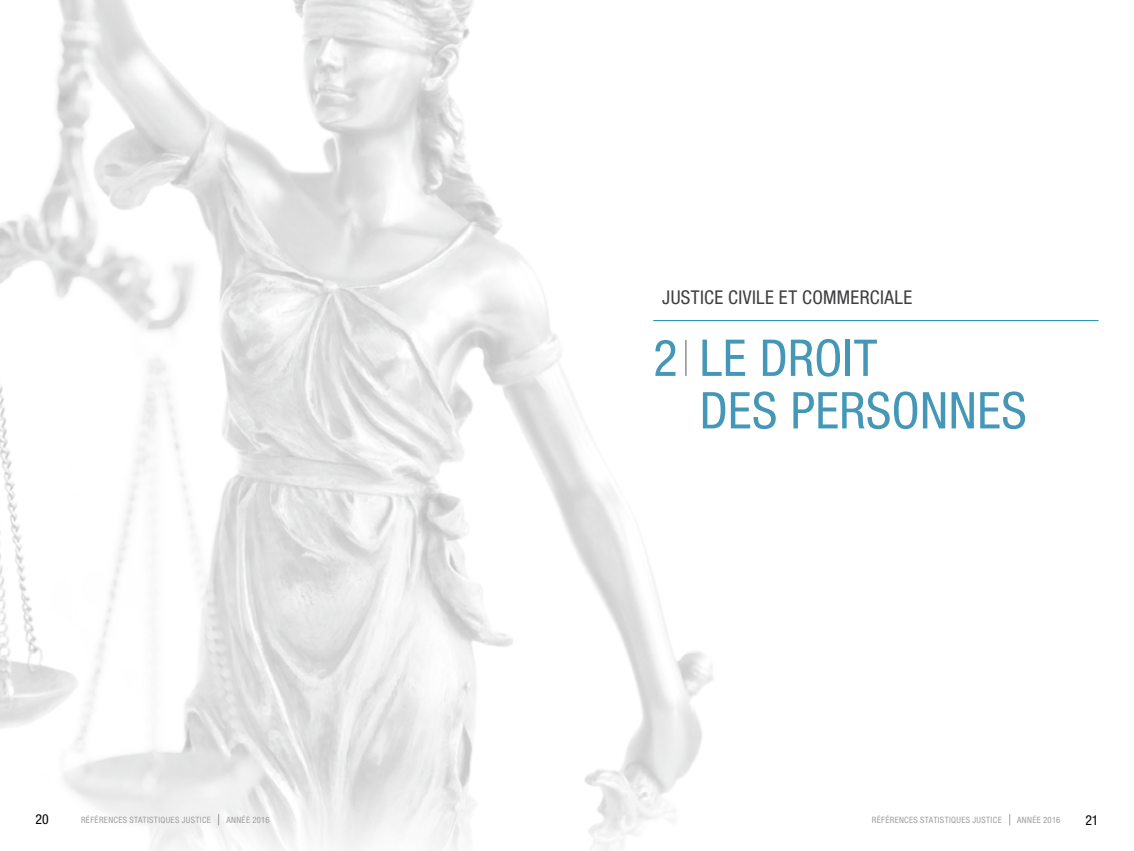
<style>
.page{position:relative;width:1134px;height:851px;background:#fff}
.page>*{position:absolute;margin:0;border:0;box-sizing:border-box;transform-origin:0 0}
.t1{font:condensed 50.75px/52.5px "Helvetica Neue";letter-spacing:.005em;color:#4597b7}
.t2{font:condensed 19px "Helvetica Neue";letter-spacing:.02em;color:#3e3d40}
.t3{font:condensed 13.75px "Helvetica Neue";color:#000}
.t4{font:condensed 8.75px "Helvetica Neue";letter-spacing:.04em;color:#9c9e9f}
</style>
<div class="page">
<img style="left:0;top:0;width:725px;height:850px">
<hr style="left:653px;top:320px;width:445px;height:1px;background:#128daf">
<hr style="left:686px;top:340px;width:1px;height:36px;background:#58585a">
<h2 class="t2" style="left:662px;top:286px;width:252px">JUSTICE CIVILE ET COMMERCIALE</h2>
<h1 class="t1" style="left:699px;top:331px;width:325px;text-indent:-46px">2 LE DROIT<br>DES PERSONNES</h1>
<h3 class="t3" style="left:35px;top:811px;width:15px">20</h3>
<p class="t4" style="left:81px;top:814px;width:131px">RÉFÉRENCES STATISTIQUES JUSTICE</p>
<p class="t4" style="left:226px;top:814px;width:6px">ANNÉE</p>
<p class="t4" style="left:252px;top:814px;width:19px">2016</p>
<p class="t4" style="left:872px;top:814px;width:131px">RÉFÉRENCES STATISTIQUES JUSTICE</p>
<p class="t4" style="left:1017px;top:814px;width:6px">ANNÉE</p>
<p class="t4" style="left:1043px;top:814px;width:19px">2016</p>
<h3 class="t3" style="left:1085px;top:811px;width:15px">21</h3>
</div>
